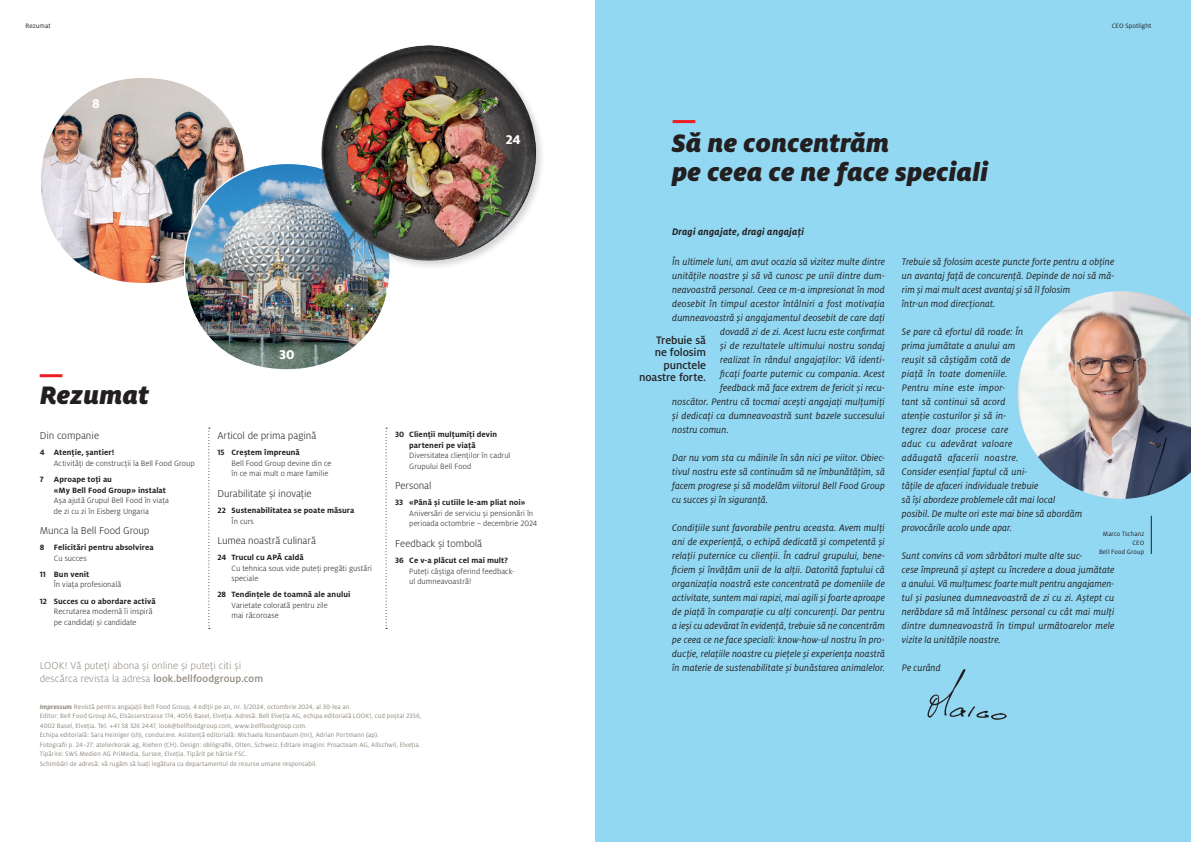
<style>
.page{position:relative;width:1191px;height:842px;background:#fff}
.page>*{position:absolute;margin:0;border:0;box-sizing:border-box;transform-origin:0 0}
.t1{font:italic 900 28px/29px "Milo Pro";letter-spacing:.01em;color:#231f20}
.t2{font:800 14px "Milo Pro";color:#fff}
.t3{font:500 12px/12.5px "Milo Pro";letter-spacing:-.005em;color:#231f20;text-align:right}
.t4{font:300 11px "Milo Pro";letter-spacing:-.005em;color:#231f20}
.t5{font:300 11px/13px "Milo Pro";letter-spacing:.005em;color:#90877f}
.t6{font:italic 10.5px/14px "Milo Pro";letter-spacing:.005em;color:#231f20}
.t7{font:italic 700 10.5px "Milo Pro";letter-spacing:.02em;color:#231f20}
.t8{font:300 8.5px/10.5px "Milo Pro";letter-spacing:.005em;color:#231f20}
.t9{font:700 8.5px/10.5px "Milo Pro";letter-spacing:.01em;color:#231f20}
.t10{font:7px/9.5px "Milo Pro";letter-spacing:.01em;color:#90877f}
.t11{font:7px/9px "Milo Pro";letter-spacing:.01em;color:#231f20;text-align:right}
.s1{font-weight:500}
.s2{font-weight:700;font-style:italic}
</style>
<div class="page">
<img style="left:41px;top:78px;width:203px;height:205px">
<img style="left:183px;top:162px;width:206px;height:208px">
<div style="left:595px;top:0;width:596px;height:842px;background:#92d8f3"></div>
<img style="left:1017px;top:291px;width:174px;height:208px">
<img style="left:301px;top:45px;width:241px;height:237px">
<hr style="left:40px;top:374px;width:22px;height:3px;background:#ee1d23">
<svg style="left:208px;top:428px;width:2px;height:201px"></svg>
<svg style="left:385px;top:428px;width:2px;height:201px"></svg>
<hr style="left:672px;top:120px;width:23px;height:3px;background:#ee1d23">
<hr style="left:1151px;top:516px;width:1px;height:38px;background:#231f20">
<svg style="left:927px;top:669px;width:79px;height:51px"></svg>
<p class="t11" style="left:26px;top:22px;width:27px">Rezumat</p>
<p class="t11" style="left:1111px;top:22px;width:41px">CEO Spotlight</p>
<h2 class="t2" style="left:92px;top:95px;width:9px">8</h2>
<h2 class="t2" style="left:506px;top:131px;width:16px">24</h2>
<h1 class="t1" style="left:40px;top:380px;width:111px">Rezumat</h1>
<p class="t4" style="left:40px;top:430px;width:61px">Din companie</p>
<p class="t9" style="left:40px;top:447px;width:76px">4 Atenție, șantier!</p>
<p class="t8" style="left:54px;top:458px;width:142px">Activități de construcții la Bell Food Group</p>
<p class="t9" style="left:54px;top:474px;width:114px;text-indent:-14px">7 Aproape toți au<br>«My Bell Food Group» instalat</p>
<p class="t8" style="left:54px;top:495px;width:116px">Așa ajută Grupul Bell Food în viața de zi cu zi în Eisberg Ungaria</p>
<p class="t4" style="left:40px;top:525px;width:111px">Munca la Bell Food Group</p>
<p class="t9" style="left:40px;top:542px;width:115px">8 Felicitări pentru absolvirea</p>
<p class="t8" style="left:54px;top:553px;width:34px">Cu succes</p>
<p class="t9" style="left:40px;top:569px;width:51px">11 Bun venit</p>
<p class="t8" style="left:54px;top:579px;width:69px">În viața profesională</p>
<p class="t9" style="left:40px;top:596px;width:117px">12 Succes cu o abordare activă</p>
<p class="t8" style="left:54px;top:606px;width:100px">Recrutarea modernă îi inspiră pe candidați și candidate</p>
<h2 class="t2" style="left:279px;top:347px;width:17px">30</h2>
<p class="t4" style="left:217px;top:430px;width:100px">Articol de prima pagină</p>
<p class="t9" style="left:217px;top:447px;width:84px">15 Creștem împreună</p>
<p class="t8" style="left:231px;top:458px;width:101px">Bell Food Group devine din ce în ce mai mult o mare familie</p>
<p class="t4" style="left:217px;top:487px;width:96px">Durabilitate şi inovaţie</p>
<p class="t9" style="left:217px;top:505px;width:138px">22 Sustenabilitatea se poate măsura</p>
<p class="t8" style="left:231px;top:516px;width:24px">În curs</p>
<p class="t4" style="left:217px;top:535px;width:100px">Lumea noastră culinară</p>
<p class="t9" style="left:217px;top:552px;width:88px">24 Trucul cu APĂ caldă</p>
<p class="t8" style="left:231px;top:563px;width:142px">Cu tehnica sous vide puteți pregăti gustări speciale</p>
<p class="t9" style="left:217px;top:589px;width:134px">28 Tendințele de toamnă ale anului</p>
<p class="t8" style="left:232px;top:600px;width:98px">Varietate colorată pentru zile mai răcoroase</p>
<p class="t9" style="left:409px;top:429px;width:89px;text-indent:-14px">30 Clienții mulțumiți devin parteneri pe viață</p>
<p class="t8" style="left:409px;top:450px;width:103px">Diversitatea clienților în cadrul<br>Grupului Bell Food</p>
<p class="t4" style="left:395px;top:480px;width:38px">Personal</p>
<p class="t9" style="left:395px;top:497px;width:132px">33 «Până și cutiile le-am pliat noi»</p>
<p class="t8" style="left:409px;top:508px;width:130px">Aniversări de serviciu și pensionări în perioada octombrie – decembrie 2024</p>
<p class="t4" style="left:395px;top:537px;width:89px">Feedback și tombolă</p>
<p class="t9" style="left:395px;top:555px;width:114px">36 Ce v-a plăcut cel mai mult?</p>
<p class="t8" style="left:409px;top:566px;width:107px">Puteți câștiga oferind feedback&shy;ul dumneavoastră!</p>
<p class="t5" style="left:40px;top:659px;width:225px">LOOK! Vă puteți abona și online și puteți citi și descărca revista la adresa <span class="s1">look.bellfoodgroup.com</span></p>
<p class="t10" style="left:40px;top:702px;width:383px"><span class="s2">Impressum</span> Revistă pentru angajații Bell Food Group, 4 ediții pe an, nr. 3/2024, octombrie 2024, al 30-lea an.<br>Editor: Bell Food Group AG, Elsässerstrasse 174, 4056 Basel, Elveția. Adresă: Bell Elveția AG, echipa editorială LOOK!, cod poștal 2356, 4002 Basel, Elveția. Tel. +41 58 326 2447, look@bellfoodgroup.com, www.bellfoodgroup.com.<br>Echipa editorială: Sara Heiniger (sh), conducere. Asistență editorială: Michaela Rosenbaum (mr), Adrian Portmann (ap).<br>Fotografii p. 24–27: atelierkorak ag, Riehen (CH). Design: oblògrafik, Olten, Schweiz. Editare imagini: Proacteam AG, Allschwil, Elveția.<br>Tipărire: SWS Medien AG PriMedia, Sursee, Elveția. Tipărit pe hârtie FSC.<br>Schimbări de adresă: vă rugăm să luați legătura cu departamentul de resurse umane responsabil.</p>
<h1 class="t1" style="left:672px;top:128px;width:318px">Să ne concentrăm<br>pe ceea ce ne face speciali</h1>
<p class="t7" style="left:672px;top:226px;width:133px">Dragi angajate, dragi angajați</p>
<p class="t6" style="left:672px;top:255px;width:214px">În ultimele luni, am avut ocazia să vizitez multe dintre</p>
<p class="t6" style="left:672px;top:269px;width:214px">unitățile noastre și să vă cunosc pe unii dintre dum-</p>
<p class="t6" style="left:672px;top:283px;width:214px">neavoastră personal. Ceea ce m-a impresionat în mod</p>
<p class="t6" style="left:672px;top:297px;width:214px">deosebit în timpul acestor întâlniri a fost motivația</p>
<p class="t6" style="left:672px;top:311px;width:214px">dumneavoastră și angajamentul deosebit de care dați</p>
<p class="t6" style="left:720px;top:325px;width:166px">dovadă zi de zi. Acest lucru este confirmat</p>
<p class="t6" style="left:720px;top:339px;width:166px">și de rezultatele ultimului nostru sondaj</p>
<p class="t6" style="left:720px;top:353px;width:166px">realizat în rândul angajaților: Vă identi-</p>
<p class="t6" style="left:720px;top:367px;width:166px">ficați foarte puternic cu compania. Acest</p>
<p class="t6" style="left:720px;top:381px;width:166px">feedback mă face extrem de fericit și recu-</p>
<p class="t6" style="left:672px;top:395px;width:214px">noscător. Pentru că tocmai acești angajați mulțumiți</p>
<p class="t6" style="left:672px;top:409px;width:214px">și dedicați ca dumneavoastră sunt bazele succesului</p>
<p class="t6" style="left:672px;top:423px;width:58px">nostru comun.</p>
<p class="t6" style="left:672px;top:451px;width:214px;text-align:justify">Dar nu vom sta cu mâinile în sân nici pe viitor. Obiec&shy;tivul nostru este să continuăm să ne îmbunătățim, să facem progrese și să modelăm viitorul Bell Food Group cu succes și în siguranță.</p>
<p class="t6" style="left:672px;top:521px;width:214px;text-align:justify">Condițiile sunt favorabile pentru aceasta. Avem mulți ani de experiență, o echipă dedicată și competentă și relații puternice cu clienții. În cadrul grupului, bene&shy;ficiem și învățăm unii de la alții. Datorită faptului că organizația noastră este concentrată pe domeniile de activitate, suntem mai rapizi, mai agili și foarte aproape de piață în comparație cu alți concurenți. Dar pentru a ieși cu adevărat în evidență, trebuie să ne concentrăm pe ceea ce ne face speciali: know-how-ul nostru în pro&shy;ducție, relațiile noastre cu piețele și experiența noastră în materie de sustenabilitate și bunăstarea animalelor.</p>
<p class="t3" style="left:639px;top:334px;width:69px">Trebuie să<br>ne folosim punctele noastre forte.</p>
<p class="t6" style="left:902px;top:255px;width:214px">Trebuie să folosim aceste puncte forte pentru a obține un avantaj față de concurență. Depinde de noi să mă&shy;rim și mai mult acest avantaj și să îl folosim<br>într-un mod direcționat.</p>
<p class="t6" style="left:902px;top:325px;width:182px">Se pare că efortul dă roade: În<br>prima jumătate a anului am<br>reușit să câștigăm cotă de<br>piață în toate domeniile.<br>Pentru mine este impor-<br>tant să continui să acord<br>atenție costurilor și să in-<br>tegrez doar procese care<br>aduc cu adevărat valoare<br>adăugată afacerii noastre.<br>Consider esențial faptul că uni-<br>tățile de afaceri individuale trebuie<br>să își abordeze problemele cât mai local posibil. De multe ori este mai bine să abordăm provocările acolo unde apar.</p>
<p class="t6" style="left:902px;top:549px;width:214px">Sunt convins că vom sărbători multe alte suc-<br>cese împreună și aștept cu încredere a doua jumătate a anului. Vă mulțumesc foarte mult pentru angajamen&shy;tul și pasiunea dumneavoastră de zi cu zi. Aștept cu nerăbdare să mă întâlnesc personal cu cât mai mulți dintre dumneavoastră în timpul următoarelor mele vizite la unitățile noastre.</p>
<p class="t11" style="left:1099px;top:529px;width:47px">Marco Tschanz<br>CEO<br>Bell Food Group</p>
<p class="t6" style="left:902px;top:661px;width:40px">Pe curând</p>
</div>
